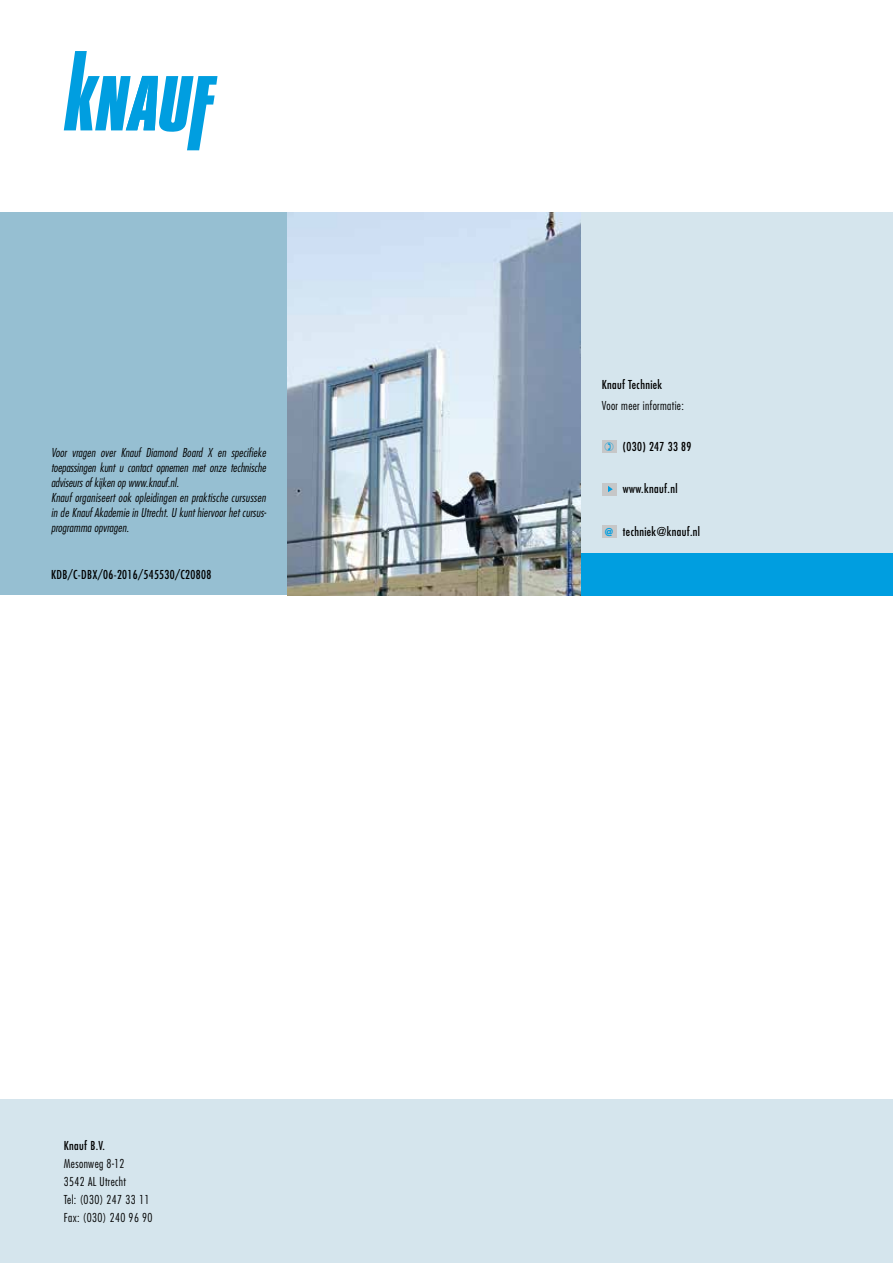
<style>
.page{position:relative;width:893px;height:1263px;background:#fff}
.page>*{position:absolute;margin:0;border:0;box-sizing:border-box;transform-origin:0 0}
.t1{font:italic 300 condensed 12px/15px "Futura";letter-spacing:.01em;color:#000}
.t2{font:condensed 12px "Futura Std";letter-spacing:.03em;color:#000}
.t3{font:300 condensed 12px/18px "Futura Std";letter-spacing:.03em;color:#000}
.t4{font:700 10.5px "Futura";color:#009ee0}
</style>
<div class="page">
<div style="left:0;top:213px;width:287px;height:382px;background:#96bfd2"></div>
<div style="left:580px;top:213px;width:313px;height:340px;background:#d5e5ed"></div>
<div style="left:580px;top:553px;width:313px;height:42px;background:#009ee0"></div>
<div style="left:0;top:1099px;width:893px;height:164px;background:#d5e5ed"></div>
<svg style="left:64px;top:51px;width:153px;height:99px"></svg>
<div style="left:602px;top:440px;width:15px;height:13px;background:#c6c7c8"></div>
<div style="left:602px;top:525px;width:15px;height:13px;background:#c6c7c8"></div>
<div style="left:602px;top:483px;width:15px;height:12px;background:#c6c7c8"></div>
<svg style="left:608px;top:486px;width:5px;height:6px"></svg>
<img style="left:287px;top:213px;width:293px;height:382px">
<p class="t1" style="left:51px;top:444px;width:217px">Voor vragen over Knauf Diamond Board X en specifieke toepassingen kunt u contact opnemen met onze technische adviseurs of kijken op www.knauf.nl.<br>Knauf organiseert ook opleidingen en praktische cursussen in de Knauf Akademie in Utrecht. U kunt hiervoor het cursus&shy;programma opvragen.</p>
<p class="t2" style="left:51px;top:567px;width:162px">KDB/C-DBX/06-2016/545530/C20808</p>
<p class="t2" style="left:64px;top:1138px;width:43px">Knauf B.V.</p>
<p class="t3" style="left:64px;top:1154px;width:90px">Mesonweg 8-12<br>3542 AL Utrecht<br>Tel: (030) 247 33 11<br>Fax: (030) 240 96 90</p>
<p class="t2" style="left:602px;top:378px;width:62px">Knauf Techniek</p>
<p class="t3" style="left:602px;top:397px;width:84px">Voor meer informatie:</p>
<p class="t2" style="left:623px;top:439px;width:70px">(030) 247 33 89</p>
<p class="t2" style="left:623px;top:482px;width:56px">www.knauf.nl</p>
<p class="t2" style="left:623px;top:524px;width:79px">techniek@knauf.nl</p>
<p class="t4" style="left:605px;top:524px;width:9px">@</p>
</div>
